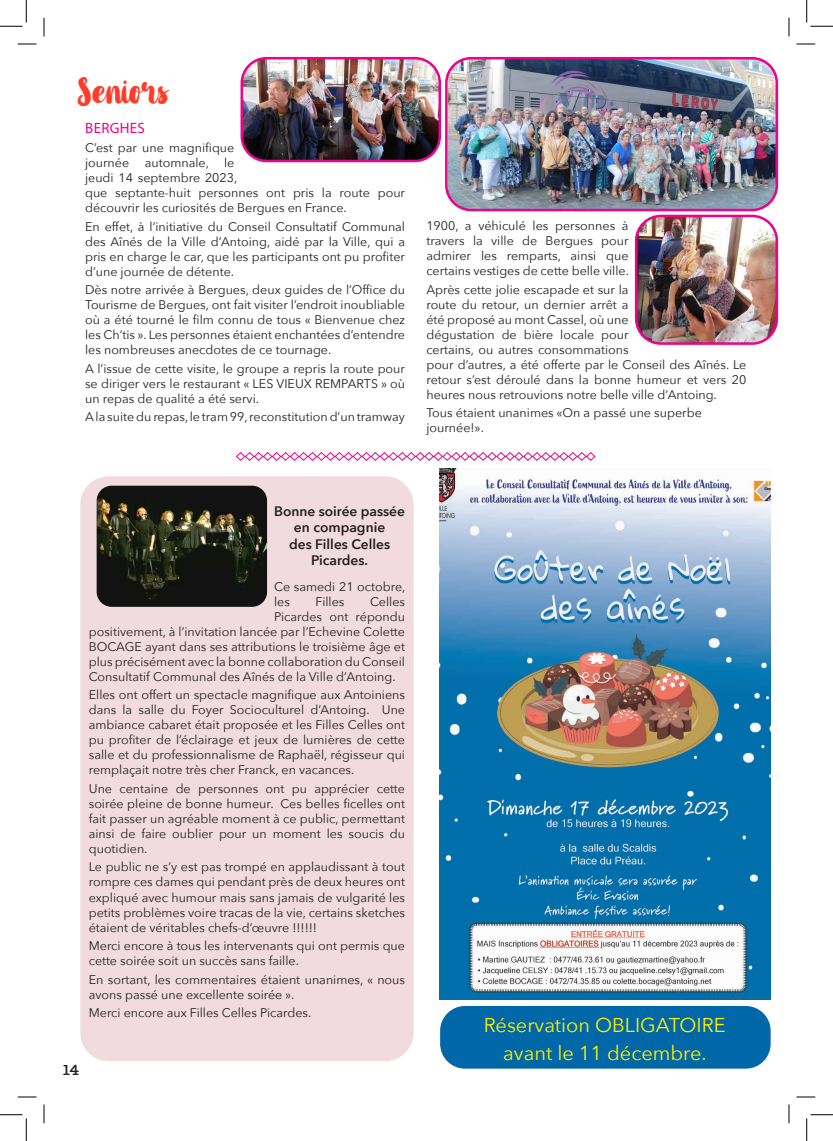
<style>
.page{position:relative;width:833px;height:1141px;background:#fff}
.page>*{position:absolute;margin:0;border:0;box-sizing:border-box;transform-origin:0 0}
.t1{font:31.25px "Mahoni Free Personal Use";color:#ff3c29}
.t2{font:20px "Avenir Next";color:#fff101}
.t3{font:15px "Myriad Pro";letter-spacing:.02em;color:#ed028c}
.t4{font:600 15px "American Typewriter";color:#231f20}
.t5{font:600 13.75px/16.5px "Avenir Next";color:#231f20;text-align:center}
.t6{font:12.5px/15px "Avenir Next";color:#231f20;text-align:justify}
</style>
<div class="page">
<div style="left:80px;top:476px;width:333px;height:585px;background:#f1dbdf;border-radius:28px"></div>
<img style="left:439px;top:468px;width:330px;height:531px">
<div style="left:440px;top:1005px;width:330px;height:63px;background:#0068a8;border-radius:25px"></div>
<img style="left:448px;top:58px;width:328px;height:152px">
<div style="left:445px;top:57px;width:332px;height:154px;border:2px solid #ed028c;border-radius:25px"></div>
<img style="left:637px;top:216px;width:139px;height:127px">
<div style="left:634px;top:215px;width:143px;height:130px;border:2px solid #ed028c;border-radius:25px"></div>
<img style="left:243px;top:60px;width:195px;height:100px">
<div style="left:240px;top:57px;width:201px;height:105px;border:2px solid #ed028c;border-radius:25px"></div>
<img style="left:97px;top:485px;width:170px;height:121px">
<svg style="left:236px;top:452px;width:359px;height:9px"></svg>
<svg style="left:18px;top:43px;width:18px;height:1px"></svg>
<svg style="left:796px;top:43px;width:18px;height:1px"></svg>
<svg style="left:43px;top:18px;width:1px;height:18px"></svg>
<svg style="left:43px;top:1104px;width:1px;height:19px"></svg>
<svg style="left:789px;top:18px;width:1px;height:18px"></svg>
<svg style="left:789px;top:1104px;width:1px;height:19px"></svg>
<svg style="left:18px;top:44px;width:18px;height:1px"></svg>
<svg style="left:796px;top:44px;width:18px;height:1px"></svg>
<svg style="left:18px;top:1096px;width:18px;height:1px"></svg>
<svg style="left:796px;top:1096px;width:18px;height:1px"></svg>
<svg style="left:44px;top:18px;width:1px;height:18px"></svg>
<svg style="left:44px;top:1104px;width:1px;height:19px"></svg>
<svg style="left:788px;top:18px;width:1px;height:18px"></svg>
<svg style="left:788px;top:1104px;width:1px;height:19px"></svg>
<svg style="left:0;top:0;width:27px;height:27px"></svg>
<svg style="left:0;top:1114px;width:27px;height:26px"></svg>
<svg style="left:806px;top:0;width:26px;height:27px"></svg>
<svg style="left:806px;top:1114px;width:26px;height:26px"></svg>
<p class="t1" style="left:78px;top:76px;width:92px">Seniors</p>
<p class="t3" style="left:85px;top:119px;width:61px">BERGHES</p>
<p class="t6" style="left:85px;top:140px;width:321px;text-align:left">C’est par une magnifique<br>journée automnale, le<br>jeudi 14 septembre 2023,<br>que septante-huit personnes ont pris la route pour découvrir les curiosités de Bergues en France.</p>
<p class="t6" style="left:85px;top:218px;width:321px">En effet, à l’initiative du Conseil Consultatif Communal des Aînés de la Ville d’Antoing, aidé par la Ville, qui a pris en charge le car, que les participants ont pu profiter d’une journée de détente.</p>
<p class="t6" style="left:85px;top:282px;width:321px">Dès notre arrivée à Bergues, deux guides de l’Office du Tourisme de Bergues, ont fait visiter l’endroit inoubliable où a été tourné le film connu de tous « Bienvenue chez les Ch’tis ». Les personnes étaient enchantées d’entendre les nombreuses anecdotes de ce tournage.</p>
<p class="t6" style="left:85px;top:360px;width:321px">A l’issue de cette visite, le groupe a repris la route pour se diriger vers le restaurant « LES VIEUX REMPARTS » où un repas de qualité a été servi.</p>
<p class="t6" style="left:85px;top:409px;width:321px">A la suite du repas, le tram 99, reconstitution d’un tramway</p>
<p class="t6" style="left:426px;top:218px;width:204px">1900, a véhiculé les personnes à travers la ville de Bergues pour admirer les remparts, ainsi que certains vestiges de cette belle ville.</p>
<p class="t6" style="left:426px;top:281px;width:321px;text-align:left">Après cette jolie escapade et sur la<br>route du retour, un dernier arrêt a<br>été proposé au mont Cassel, où une<br>dégustation de bière locale pour<br>certains, ou autres consommations<br>pour d’autres, a été offerte par le Conseil des Aînés. Le retour s’est déroulé dans la bonne humeur et vers 20 heures nous retrouvions notre belle ville d’Antoing.</p>
<p class="t6" style="left:426px;top:405px;width:277px">Tous étaient unanimes «On a passé une superbe journée!».</p>
<p class="t5" style="left:274px;top:502px;width:132px">Bonne soirée passée en compagnie<br>des Filles Celles<br>Picardes.</p>
<p class="t6" style="left:274px;top:578px;width:133px">Ce samedi 21 octobre, les</p>
<p class="t6" style="left:315px;top:593px;width:30px">Filles</p>
<p class="t6" style="left:370px;top:593px;width:36px">Celles</p>
<p class="t6" style="left:274px;top:608px;width:132px">Picardes ont répondu</p>
<p class="t6" style="left:89px;top:623px;width:317px">positivement, à l’invitation lancée par l’Echevine Colette</p>
<p class="t6" style="left:89px;top:638px;width:317px">BOCAGE ayant dans ses attributions le troisième âge et</p>
<p class="t6" style="left:89px;top:653px;width:317px">plus précisément avec la bonne collaboration du Conseil</p>
<p class="t6" style="left:89px;top:668px;width:308px">Consultatif Communal des Aînés de la Ville d’Antoing.</p>
<p class="t6" style="left:89px;top:686px;width:317px">Elles ont offert un spectacle magnifique aux Antoiniens dans la salle du Foyer Socioculturel d’Antoing. Une ambiance cabaret était proposée et les Filles Celles ont pu profiter de l’éclairage et jeux de lumières de cette salle et du professionnalisme de Raphaël, régisseur qui remplaçait notre très cher Franck, en vacances.</p>
<p class="t6" style="left:89px;top:780px;width:317px">Une centaine de personnes ont pu apprécier cette soirée pleine de bonne humeur. Ces belles ficelles ont fait passer un agréable moment à ce public, permettant ainsi de faire oublier pour un moment les soucis du quotidien.</p>
<p class="t6" style="left:89px;top:859px;width:317px">Le public ne s’y est pas trompé en applaudissant à tout rompre ces dames qui pendant près de deux heures ont expliqué avec humour mais sans jamais de vulgarité les petits problèmes voire tracas de la vie, certains sketches étaient de véritables chefs-d’œuvre !!!!!!</p>
<p class="t6" style="left:89px;top:937px;width:317px">Merci encore à tous les intervenants qui ont permis que cette soirée soit un succès sans faille.</p>
<p class="t6" style="left:89px;top:971px;width:317px">En sortant, les commentaires étaient unanimes, « nous avons passé une excellente soirée ».</p>
<p class="t6" style="left:89px;top:1004px;width:224px">Merci encore aux Filles Celles Picardes.</p>
<p class="t4" style="left:62px;top:1058px;width:19px">14</p>
<p class="t2" style="left:483px;top:1008px;width:243px">Réservation OBLIGATOIRE</p>
<p class="t2" style="left:503px;top:1035px;width:205px">avant le 11 décembre.</p>
</div>
